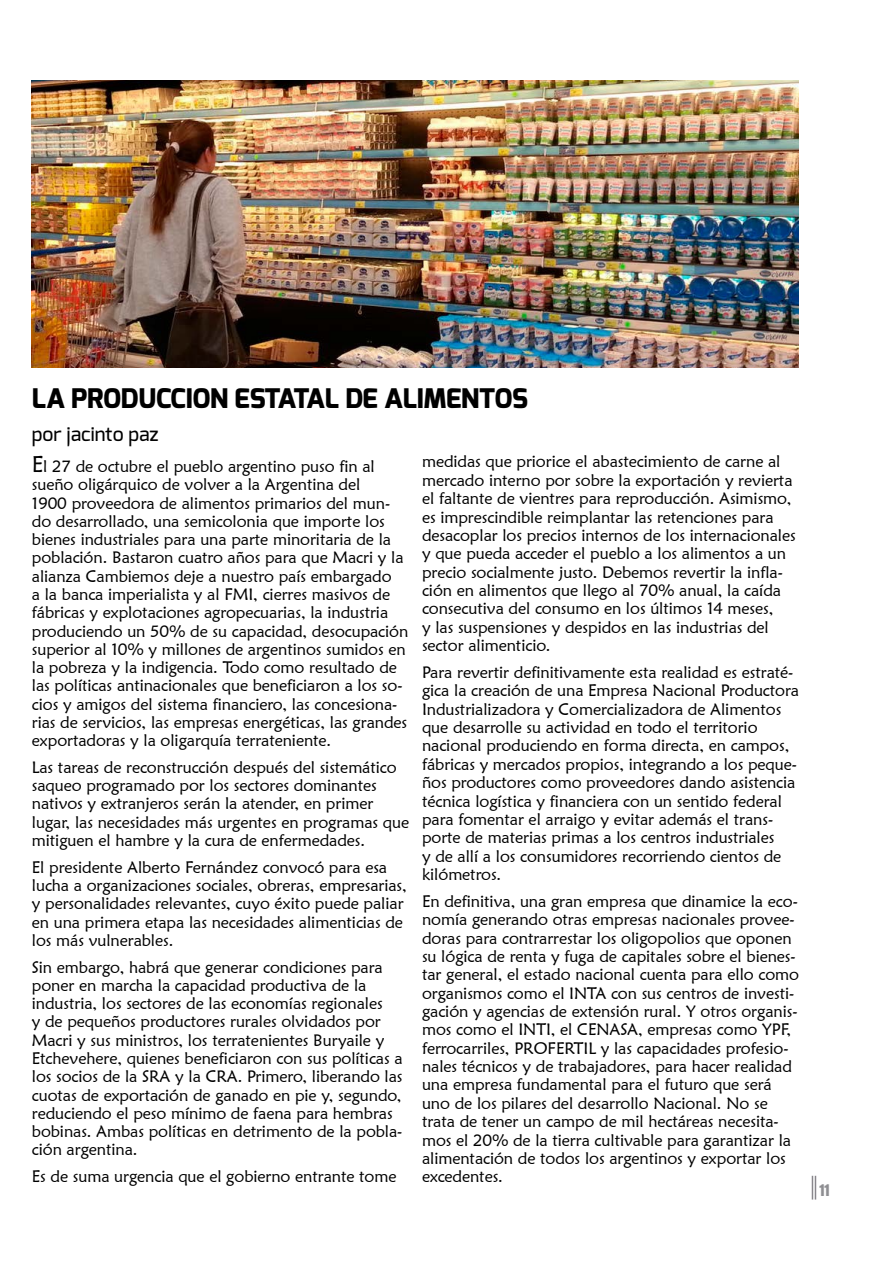
<style>
.page{position:relative;width:893px;height:1263px;background:#fff}
.page>*{position:absolute;margin:0;border:0;box-sizing:border-box;transform-origin:0 0}
.t1{font:800 27px "Exo";letter-spacing:-.01em;color:#000}
.t2{font:500 19.5px "Exo";color:#000}
.t3{font:16.5px/18.3px "Maiandra GD";letter-spacing:-.005em;color:#000}
.t4{font:15px "Anton";color:#727277}
.s1{font-size:22.5px}
</style>
<div class="page">
<svg style="left:812px;top:1176px;width:4px;height:23px"></svg>
<img style="left:32px;top:81px;width:766px;height:287px">
<h1 class="t1" style="left:32px;top:381px;width:498px">LA PRODUCCION ESTATAL DE ALIMENTOS</h1>
<p class="t2" style="left:32px;top:422px;width:128px">por jacinto paz</p>
<p class="t3" style="left:32px;top:457px;width:378px"><span class="s1">E</span>l 27 de octubre el pueblo argentino puso fin al sueño oligárquico de volver a la Argentina del<br>1900 proveedora de alimentos primarios del mun&shy;do desarrollado, una semicolonia que importe los bienes industriales para una parte minoritaria de la población. Bastaron cuatro años para que Macri y la alianza Cambiemos deje a nuestro país embargado<br>a la banca imperialista y al FMI, cierres masivos de fábricas y explotaciones agropecuarias, la industria produciendo un 50% de su capacidad, desocupación superior al 10% y millones de argentinos sumidos en la pobreza y la indigencia. Todo como resultado de las políticas antinacionales que beneficiaron a los so&shy;cios y amigos del sistema financiero, las concesiona&shy;rias de servicios, las empresas energéticas, las grandes exportadoras y la oligarquía terrateniente.</p>
<p class="t3" style="left:32px;top:758px;width:379px">Las tareas de reconstrucción después del sistemático saqueo programado por los sectores dominantes nativos y extranjeros serán la atender, en primer lugar, las necesidades más urgentes en programas que mitiguen el hambre y la cura de enfermedades.</p>
<p class="t3" style="left:32px;top:858px;width:376px">El presidente Alberto Fernández convocó para esa lucha a organizaciones sociales, obreras, empresarias, y personalidades relevantes, cuyo éxito puede paliar en una primera etapa las necesidades alimenticias de los más vulnerables.</p>
<p class="t3" style="left:32px;top:957px;width:372px">Sin embargo, habrá que generar condiciones para poner en marcha la capacidad productiva de la industria, los sectores de las economías regionales<br>y de pequeños productores rurales olvidados por Macri y sus ministros, los terratenientes Buryaile y Etchevehere, quienes beneficiaron con sus políticas a los socios de la SRA y la CRA. Primero, liberando las cuotas de exportación de ganado en pie y, segundo, reduciendo el peso mínimo de faena para hembras bobinas. Ambas políticas en detrimento de la pobla&shy;ción argentina.</p>
<p class="t3" style="left:32px;top:1167px;width:366px">Es de suma urgencia que el gobierno entrante tome</p>
<p class="t3" style="left:422px;top:452px;width:375px">medidas que priorice el abastecimiento de carne al mercado interno por sobre la exportación y revierta el faltante de vientres para reproducción. Asimismo, es imprescindible reimplantar las retenciones para desacoplar los precios internos de los internacionales y que pueda acceder el pueblo a los alimentos a un precio socialmente justo. Debemos revertir la infla&shy;ción en alimentos que llego al 70% anual, la caída consecutiva del consumo en los últimos 14 meses,<br>y las suspensiones y despidos en las industrias del sector alimenticio.</p>
<p class="t3" style="left:422px;top:663px;width:379px">Para revertir definitivamente esta realidad es estraté&shy;gica la creación de una Empresa Nacional Productora Industrializadora y Comercializadora de Alimentos que desarrolle su actividad en todo el territorio nacional produciendo en forma directa, en campos, fábricas y mercados propios, integrando a los peque&shy;ños productores como proveedores dando asistencia técnica logística y financiera con un sentido federal para fomentar el arraigo y evitar además el trans&shy;porte de materias primas a los centros industriales<br>y de allí a los consumidores recorriendo cientos de kilómetros.</p>
<p class="t3" style="left:422px;top:892px;width:379px">En definitiva, una gran empresa que dinamice la eco&shy;nomía generando otras empresas nacionales provee&shy;doras para contrarrestar los oligopolios que oponen su lógica de renta y fuga de capitales sobre el bienes&shy;tar general, el estado nacional cuenta para ello como organismos como el INTA con sus centros de investi&shy;gación y agencias de extensión rural. Y otros organis&shy;mos como el INTI, el CENASA, empresas como YPF, ferrocarriles, PROFERTIL y las capacidades profesio&shy;nales técnicos y de trabajadores, para hacer realidad una empresa fundamental para el futuro que será uno de los pilares del desarrollo Nacional. No se trata de tener un campo de mil hectáreas necesita&shy;mos el 20% de la tierra cultivable para garantizar la alimentación de todos los argentinos y exportar los excedentes.</p>
<p class="t4" style="left:819px;top:1178px;width:12px">11</p>
</div>
